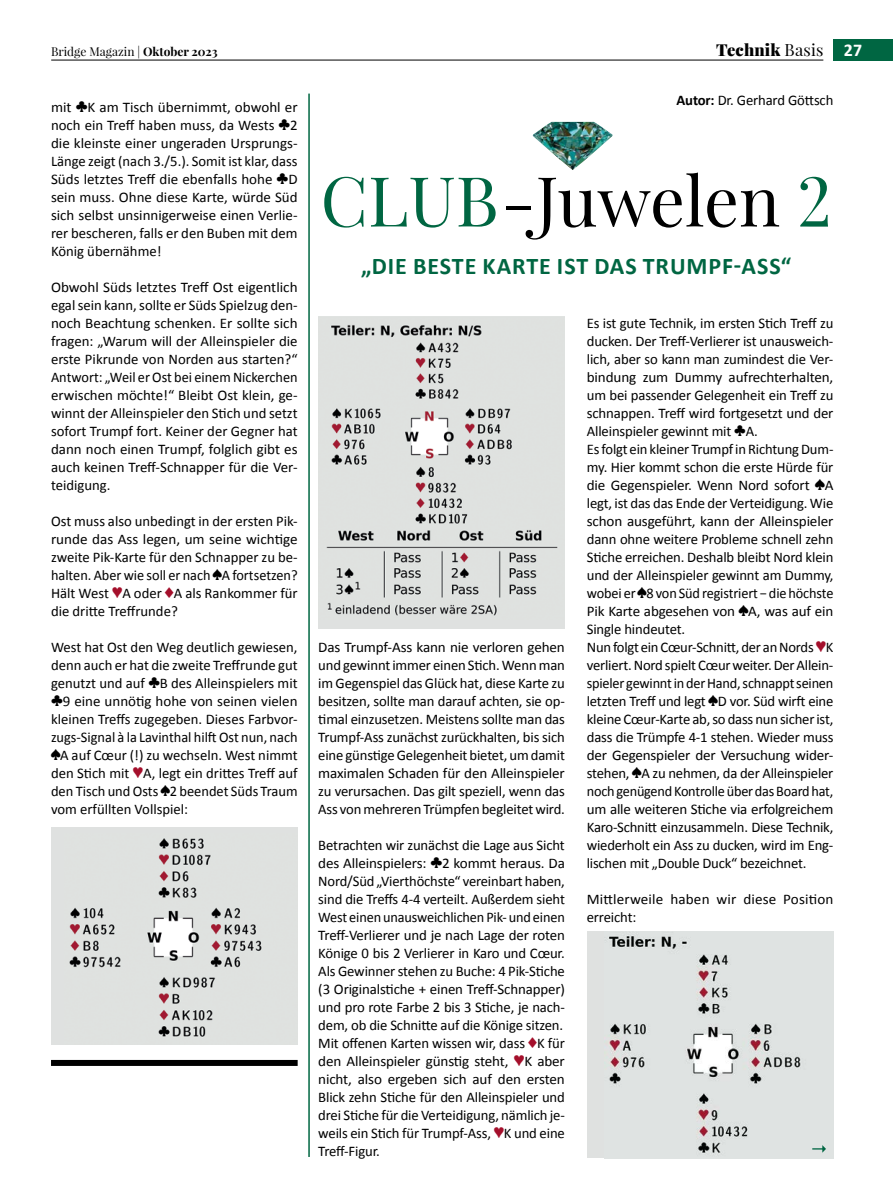
<style>
.page{position:relative;width:893px;height:1191px;background:#fff}
.page>*{position:absolute;margin:0;border:0;box-sizing:border-box;transform-origin:0 0}
.t1{font:69px "Playfair Display";color:#000}
.t2{font:700 24px "Calibri";letter-spacing:.04em;color:#006642}
.t3{font:900 16.5px "Playfair Display";letter-spacing:.01em;color:#000}
.t4{font:14.7px/18px "Calibri";letter-spacing:-.01em;color:#000;text-align:justify}
.t5{font:14.7px/18px "Calibri";letter-spacing:.01em;color:#000}
.t6{font:12px "Playfair Display";color:#000}
.s1{font-weight:700}
.s2{font-weight:400}
.s3{font-family:"Calibri";font-weight:700;font-size:18px;color:#fff}
.s4{font-family:"Monotype Sorts";font-size:15px}
.s5{font-family:"Monotype Sorts";font-size:15px;color:#a40f2b}
.s6{color:#006642}
</style>
<div class="page">
<div style="left:833px;top:39px;width:60px;height:21px;background:#006642"></div>
<hr style="left:51px;top:60px;width:772px;height:1px;background:#000">
<div style="left:51px;top:827px;width:247px;height:217px;background:#dfe1e0"></div>
<img style="left:69px;top:838px;width:193px;height:199px">
<div style="left:51px;top:1060px;width:247px;height:6px;background:#000"></div>
<hr style="left:308px;top:94px;width:2px;height:1063px;background:#006642">
<img style="left:533px;top:122px;width:79px;height:48px">
<div style="left:318px;top:317px;width:247px;height:311px;background:#dfe1e0"></div>
<img style="left:326px;top:325px;width:232px;height:291px">
<div style="left:587px;top:931px;width:246px;height:227px;background:#dfe1e0"></div>
<img style="left:609px;top:935px;width:214px;height:218px">
<svg style="left:812px;top:1145px;width:14px;height:7px"></svg>
<p class="t6" style="left:51px;top:44px;width:168px">Bridge Magazin | <span class="s1">Oktober 2023</span></p>
<p class="t3" style="left:716px;top:39px;width:148px">Technik <span class="s2">Basis</span> <span class="s3">27</span></p>
<p class="t4" style="left:51px;top:97px;width:248px">mit <span class="s4">¨</span>K am Tisch übernimmt, obwohl er noch ein Treff haben muss, da Wests <span class="s4">¨</span>2 die kleinste einer ungeraden Ursprungs-Länge zeigt (nach 3./5.). Somit ist klar, dass Süds letztes Treff die ebenfalls hohe <span class="s4">¨</span>D sein muss. Ohne diese Karte, würde Süd sich selbst unsinnigerweise einen Verlie&shy;rer bescheren, falls er den Buben mit dem König übernähme!</p>
<p class="t4" style="left:51px;top:277px;width:248px">Obwohl Süds letztes Treff Ost eigentlich egal sein kann, sollte er Süds Spielzug den&shy;noch Beachtung schenken. Er sollte sich fragen: „Warum will der Alleinspieler die erste Pikrunde von Norden aus starten?“ Antwort: „Weil er Ost bei einem Nickerchen erwischen möchte!“ Bleibt Ost klein, ge&shy;winnt der Alleinspieler den Stich und setzt sofort Trumpf fort. Keiner der Gegner hat dann noch einen Trumpf, folglich gibt es auch keinen Treff-Schnapper für die Ver&shy;teidigung.</p>
<p class="t4" style="left:51px;top:511px;width:248px">Ost muss also unbedingt in der ersten Pik&shy;runde das Ass legen, um seine wichtige zweite Pik-Karte für den Schnapper zu be&shy;halten. Aber wie soll er nach <span class="s4">«</span>A fortsetzen?<br>Hält West <span class="s5">ª</span>A oder <span class="s5">©</span>A als Rankommer für die dritte Treffrunde?</p>
<p class="t4" style="left:51px;top:637px;width:248px">West hat Ost den Weg deutlich gewiesen, denn auch er hat die zweite Treffrunde gut genutzt und auf <span class="s4">¨</span>B des Alleinspielers mit <span class="s4">¨</span>9 eine unnötig hohe von seinen vielen kleinen Treffs zugegeben. Dieses Farbvor&shy;zugs-Signal à la Lavinthal hilft Ost nun, nach <span class="s4">«</span>A auf Cœur (!) zu wechseln. West nimmt den Stich mit <span class="s5">ª</span>A, legt ein drittes Treff auf den Tisch und Osts <span class="s4">«</span>2 beendet Süds Traum vom erfüllten Vollspiel:</p>
<p class="t4" style="left:676px;top:91px;width:158px"><span class="s1">Autor:</span> Dr. Gerhard Göttsch</p>
<h1 class="t1" style="left:321px;top:158px;width:513px"><span class="s6">CLUB</span>-Juwelen <span class="s6">2</span></h1>
<h2 class="t2" style="left:361px;top:249px;width:432px">„DIE BESTE KARTE IST DAS TRUMPF-ASS“</h2>
<p class="t4" style="left:318px;top:637px;width:248px">Das Trumpf-Ass kann nie verloren gehen und gewinntimmer einen Stich.Wennman im Gegenspiel das Glück hat, diese Karte zu besitzen, sollte man darauf achten, sie op&shy;timal einzusetzen. Meistens sollte man das Trumpf-Ass zunächst zurückhalten, bis sich eine günstigeGelegenheit bietet, umdamit maximalen Schaden für den Alleinspieler zu verursachen. Das gilt speziell, wenn das Ass vonmehreren Trümpfen begleitetwird.</p>
<p class="t4" style="left:318px;top:835px;width:248px">Betrachten wir zunächst die Lage aus Sicht des Alleinspielers: <span class="s4">¨</span>2 kommt heraus. Da Nord/Süd „Vierthöchste“ vereinbart haben, sind die Treffs 4-4 verteilt. Außerdem sieht West einen unausweichlichen Pik- und einen Treff-Verlierer und je nach Lage der roten Könige 0 bis 2 Verlierer in Karo und Cœur.<br>Als Gewinner stehen zu Buche: 4 Pik-Stiche (3 Originalstiche + einen Treff-Schnapper) und pro rote Farbe 2 bis 3 Stiche, je nach&shy;dem, ob die Schnitte auf die Könige sitzen.<br>Mit offenen Karten wissen wir, dass <span class="s5">©</span>K für den Alleinspieler günstig steht, <span class="s5">ª</span>K aber nicht, also ergeben sich auf den ersten Blick zehn Stiche für den Alleinspieler und drei Stiche für die Verteidigung, nämlich je&shy;weils ein Stich für Trumpf-Ass, <span class="s5">ª</span>K und eine Treff-Figur.</p>
<p class="t4" style="left:587px;top:313px;width:248px;text-align:left">Es ist gute Technik, im ersten Stich Treff zu ducken. Der Treff-Verlierer ist unausweich&shy;lich, aber so kann man zumindest die Ver&shy;bindung zum Dummy aufrechterhalten, um bei passender Gelegenheit ein Treff zu schnappen. Treff wird fortgesetzt und der Alleinspieler gewinnt mit <span class="s4">¨</span>A.<br>Es folgt ein kleiner Trumpf in Richtung Dum&shy;my. Hier kommt schon die erste Hürde für die Gegenspieler. Wenn Nord sofort <span class="s4">«</span>A legt, ist das das Ende der Verteidigung. Wie schon ausgeführt, kann der Alleinspieler dann ohne weitere Probleme schnell zehn Stiche erreichen. Deshalb bleibt Nord klein und der Alleinspieler gewinnt am Dummy, wobei er <span class="s4">«</span>8 von Süd registriert − die höchste Pik Karte abgesehen von <span class="s4">«</span>A, was auf ein Single hindeutet.<br>Nunfolgt einCœur-Schnitt,der anNords<span class="s5">ª</span>K verliert.NordspieltCœurweiter.DerAllein&shy;spieler gewinnt in der Hand, schnappt seinen letzten Treff und legt <span class="s4">«</span>D vor. Süd wirft eine kleine Cœur-Karte ab, so dass nun sicher ist, dass die Trümpfe 4-1 stehen. Wieder muss der Gegenspieler der Versuchung wider&shy;stehen, <span class="s4">«</span>A zu nehmen, da der Alleinspieler noch genügend Kontrolle über das Board hat, um alle weiteren Stiche via erfolgreichem Karo-Schnitt einzusammeln. Diese Technik, wiederholt ein Ass zu ducken, wird im Eng&shy;lischen mit „Double Duck“ bezeichnet.</p>
<p class="t5" style="left:587px;top:889px;width:248px">Mittlerweile haben wir diese Position erreicht:</p>
</div>
